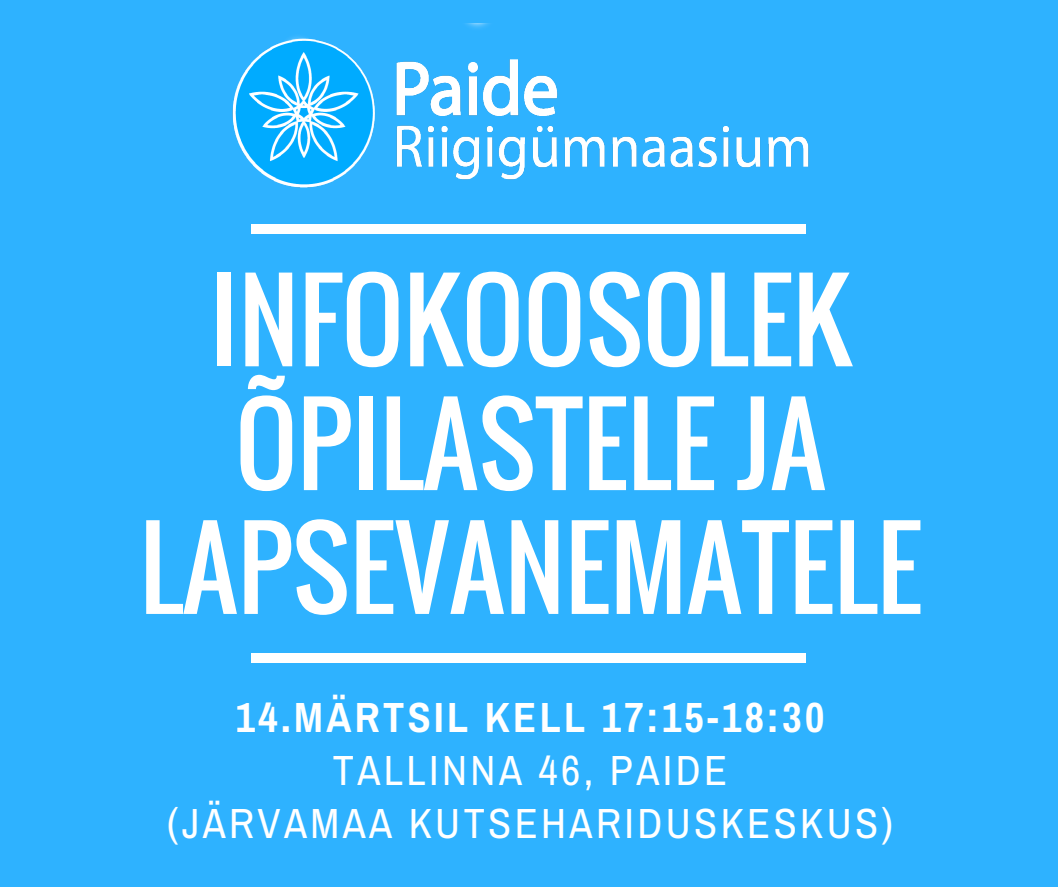
<style>
.page{position:relative;width:1058px;height:887px;background:#fff}
.page>*{position:absolute;margin:0;border:0;box-sizing:border-box;transform-origin:0 0}
.t1{font:107.1px/123.8px "Oswald";color:#fff;text-align:center}
.t2{font:42.3px/52.8px "Archivo Narrow";letter-spacing:.08em;color:#fff;text-align:center}
.t3{font:700 42.3px "Archivo Narrow";letter-spacing:.08em;color:#fff}
</style>
<div class="page">
<div style="left:0;top:0;width:1058px;height:886px;background:#2eb2ff"></div>
<div style="left:251px;top:654px;width:554px;height:9px;background:#fff"></div>
<div style="left:251px;top:224px;width:554px;height:9px;background:#fff"></div>
<img style="left:233px;top:24px;width:576px;height:164px">
<h1 class="t1" style="left:139px;top:256px;width:784px">INFOKOOSOLEK<br>ÕPILASTELE JA<br>LAPSEVANEMATELE</h1>
<p class="t3" style="left:236px;top:692px;width:590px">14.MÄRTSIL KELL 17:15-18:30</p>
<p class="t2" style="left:167px;top:743px;width:727px">TALLINNA 46, PAIDE<br>(JÄRVAMAA KUTSEHARIDUSKESKUS)</p>
</div>
